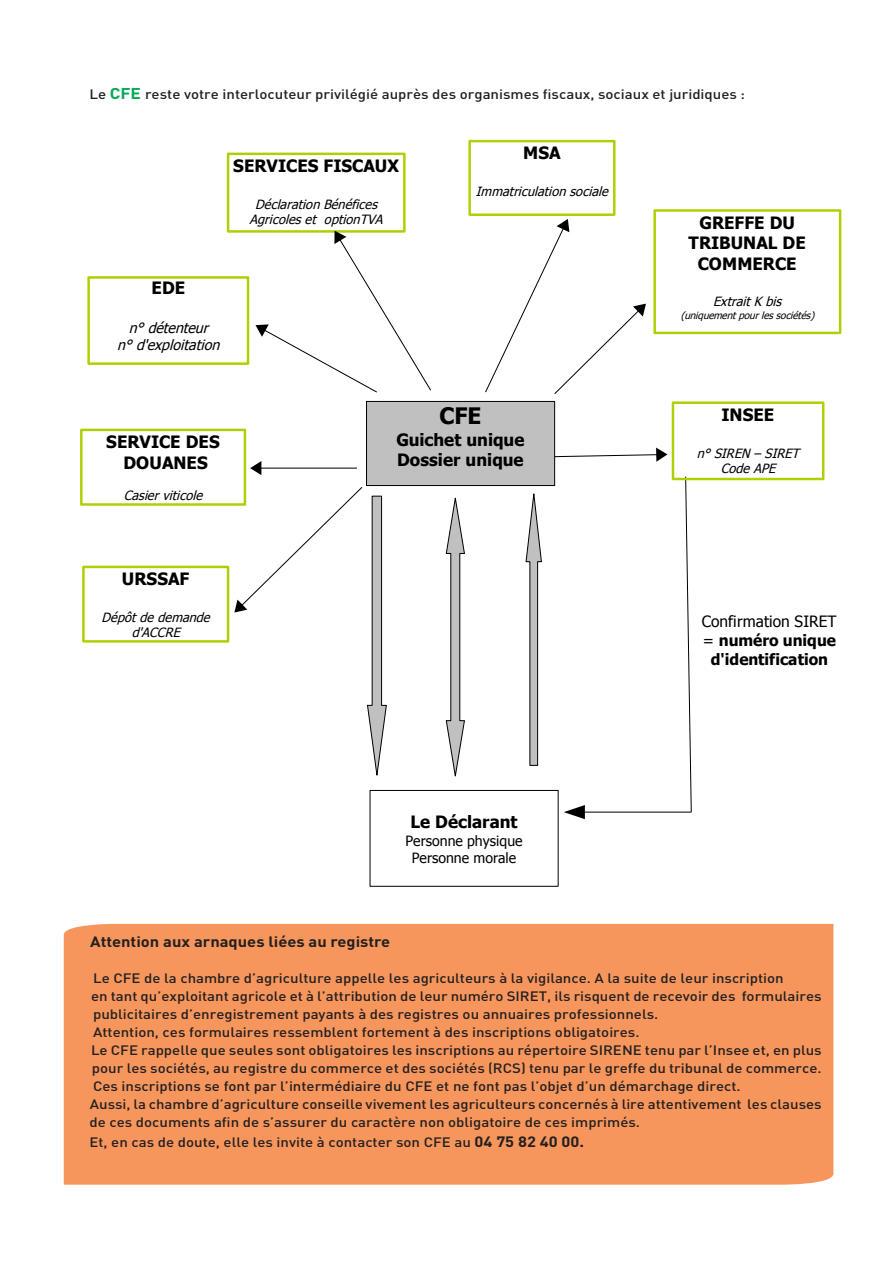
<style>
.page{position:relative;width:893px;height:1263px;background:#fff}
.page>*{position:absolute;margin:0;border:0;box-sizing:border-box;transform-origin:0 0}
.t1{font:700 22.65px "Tahoma";color:#000}
.t2{font:700 16.95px/20.4px "Tahoma";color:#000;text-align:center}
.t3{font:700 15.6px/19px "Tahoma";color:#000;text-align:center}
.t4{font:700 14.85px "DIN";color:#231f20;scale:1.11 1}
.t5{font:14.1px/17.2px "Tahoma";color:#000;text-align:center}
.t6{font:italic 14.1px/17.2px "Tahoma";color:#000;text-align:center}
.t7{font:500 13.5px "DIN";color:#231f20;scale:1.11 1}
.t8{font:italic 12.75px/15.6px "Tahoma";letter-spacing:.02em;color:#000;text-align:center}
.t9{font:italic 9.9px "Tahoma";color:#000}
.s1{font-weight:700;font-size:15.6px;color:#00a955}
.s2{font-weight:400}
.s3{font-weight:700;font-size:14.85px}
</style>
<div class="page">
<div style="left:64px;top:924px;width:769px;height:261px;background:#f7965c"></div>
<svg style="left:653px;top:209px;width:189px;height:126px"></svg>
<svg style="left:87px;top:152px;width:344px;height:240px"></svg>
<svg style="left:468px;top:139px;width:178px;height:255px"></svg>
<svg style="left:80px;top:400px;width:745px;height:487px"></svg>
<p class="t7" style="left:89px;top:86px;width:592px">Le <span class="s1">CFE</span> reste votre interlocuteur privilégié auprès des organismes fiscaux, sociaux et juridiques :</p>
<p class="t2" style="left:233px;top:157px;width:167px">SERVICES FISCAUX</p>
<p class="t8" style="left:249px;top:197px;width:138px">Déclaration Bénéfices<br>Agricoleset optionTVA</p>
<p class="t2" style="left:523px;top:144px;width:39px">MSA</p>
<p class="t8" style="left:476px;top:184px;width:137px">Immatriculation sociale</p>
<p class="t2" style="left:152px;top:279px;width:35px">EDE</p>
<p class="t6" style="left:117px;top:320px;width:108px">n°détenteur n°d'exploitation</p>
<p class="t2" style="left:106px;top:433px;width:115px">SERVICE DES<br>DOUANES</p>
<p class="t8" style="left:124px;top:489px;width:83px">Casier viticole</p>
<p class="t1" style="left:439px;top:406px;width:44px">CFE</p>
<p class="t2" style="left:396px;top:431px;width:130px;text-align:left">Guichet unique<br>Dossier unique</p>
<p class="t2" style="left:122px;top:570px;width:69px">URSSAF</p>
<p class="t8" style="left:102px;top:610px;width:113px">Dépôtde demande d'ACCRE</p>
<p class="t2" style="left:410px;top:812px;width:109px">Le Déclarant</p>
<p class="t5" style="left:405px;top:832px;width:119px">Personne physique<br>Personne morale</p>
<p class="t2" style="left:689px;top:213px;width:119px">GREFFE DU<br>TRIBUNAL DE<br>COMMERCE</p>
<p class="t8" style="left:713px;top:294px;width:73px">ExtraitK bis</p>
<p class="t9" style="left:681px;top:311px;width:138px">(uniquementpourlessociétés)</p>
<p class="t2" style="left:721px;top:405px;width:54px">INSEE</p>
<p class="t8" style="left:697px;top:446px;width:107px">n°SIREN – SIRET<br>Code APE</p>
<p class="t3" style="left:702px;top:613px;width:137px"><span class="s2">Confirmation SIRET =</span> numéro unique d'identification</p>
<p class="t4" style="left:90px;top:932px;width:272px">Attention aux arnaques liées au registre</p>
<p class="t7" style="left:93px;top:970px;width:624px">Le CFE de la chambre d’agriculture appelle les agriculteurs à la vigilance. A la suite de leur inscription</p>
<p class="t7" style="left:91px;top:988px;width:660px">en tant qu’exploitant agricole et à l’attribution de leur numéro SIRET, ils risquent de recevoir des formulaires</p>
<p class="t7" style="left:93px;top:1006px;width:511px">publicitaires d’enregistrement payants à des registres ou annuaires professionnels.</p>
<p class="t7" style="left:93px;top:1024px;width:494px">Attention, ces formulaires ressemblent fortement à des inscriptions obligatoires.</p>
<p class="t7" style="left:91px;top:1042px;width:660px">Le CFE rappelle que seules sont obligatoires les inscriptions au répertoire SIRENE tenu par l’Insee et, en plus</p>
<p class="t7" style="left:92px;top:1060px;width:659px">pour les sociétés, au registre du commerce et des sociétés (RCS) tenu par le greffe du tribunal de commerce.</p>
<p class="t7" style="left:93px;top:1078px;width:585px">Ces inscriptions se font par l’intermédiaire du CFE et ne font pas l’objet d’un démarchage direct.</p>
<p class="t7" style="left:90px;top:1096px;width:661px">Aussi, la chambre d’agriculture conseille vivement les agriculteurs concernés à lire attentivement les clauses</p>
<p class="t7" style="left:89px;top:1114px;width:498px">de ces documents afin de s’assurer du caractère non obligatoire de ces imprimés.</p>
<p class="t7" style="left:89px;top:1133px;width:447px">Et, en cas de doute, elle les invite à contacter son CFE au <span class="s3">04 75 82 40 00.</span></p>
</div>
